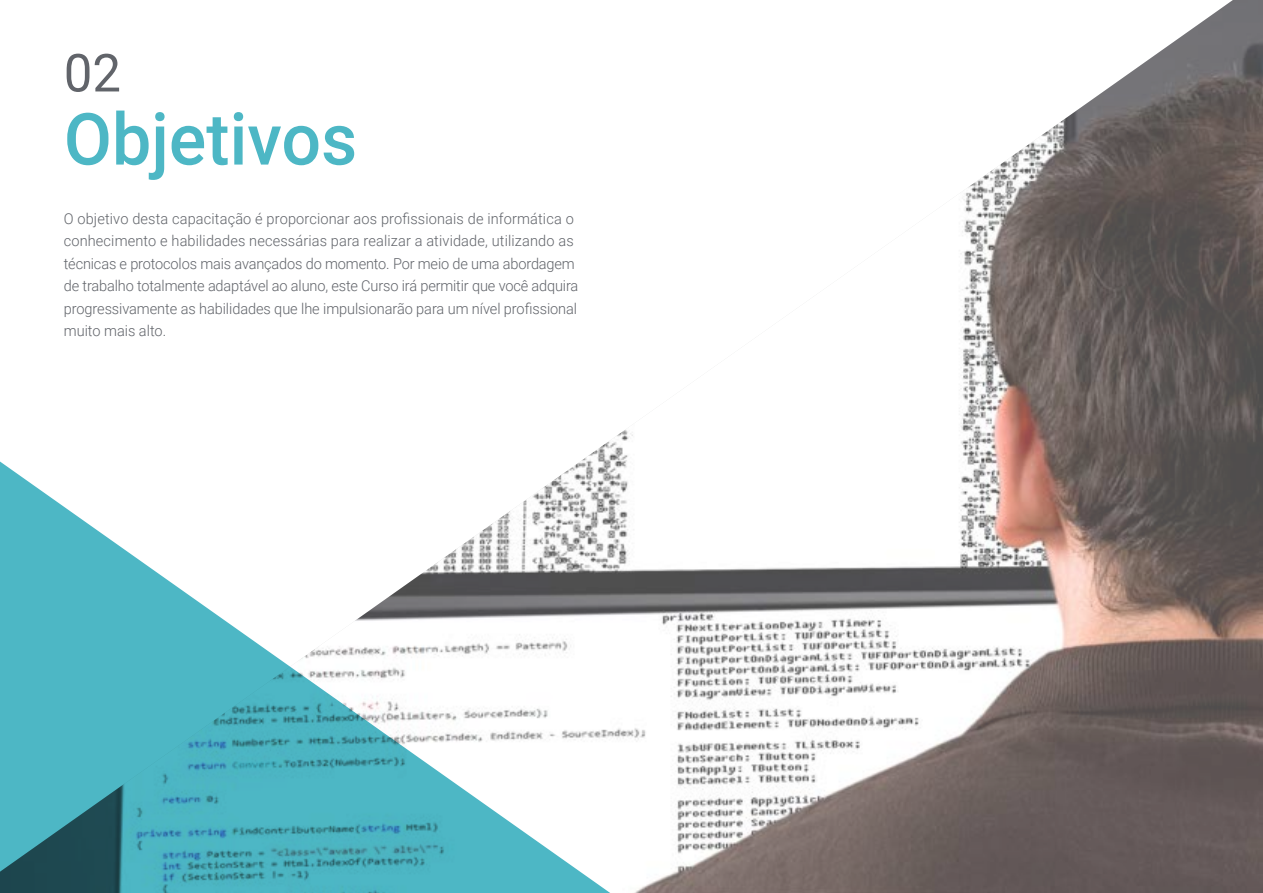
<style>
.page{position:relative;width:1263px;height:893px;background:#fff}
.page>*{position:absolute;margin:0;border:0;box-sizing:border-box;transform-origin:0 0}
.t1{font:500 72px "Roboto";color:#4db7c5}
.t2{font:52.5px "Roboto";color:#61646a}
.t3{font:300 15px/22.5px "Roboto";letter-spacing:-.005em;color:#61646a}
</style>
<div class="page">
<img style="left:602px;top:0;width:661px;height:893px">
<svg style="left:0;top:446px;width:640px;height:447px"></svg>
<h2 class="t2" style="left:64px;top:36px;width:59px">02</h2>
<h1 class="t1" style="left:64px;top:89px;width:295px">Objetivos</h1>
<p class="t3" style="left:64px;top:207px;width:516px">O objetivo desta capacitação é proporcionar aos profissionais de informática o conhecimento e habilidades necessárias para realizar a atividade, utilizando as técnicas e protocolos mais avançados do momento. Por meio de uma abordagem de trabalho totalmente adaptável ao aluno, este Curso irá permitir que você adquira progressivamente as habilidades que lhe impulsionarão para um nível profissional muito mais alto.</p>
</div>
